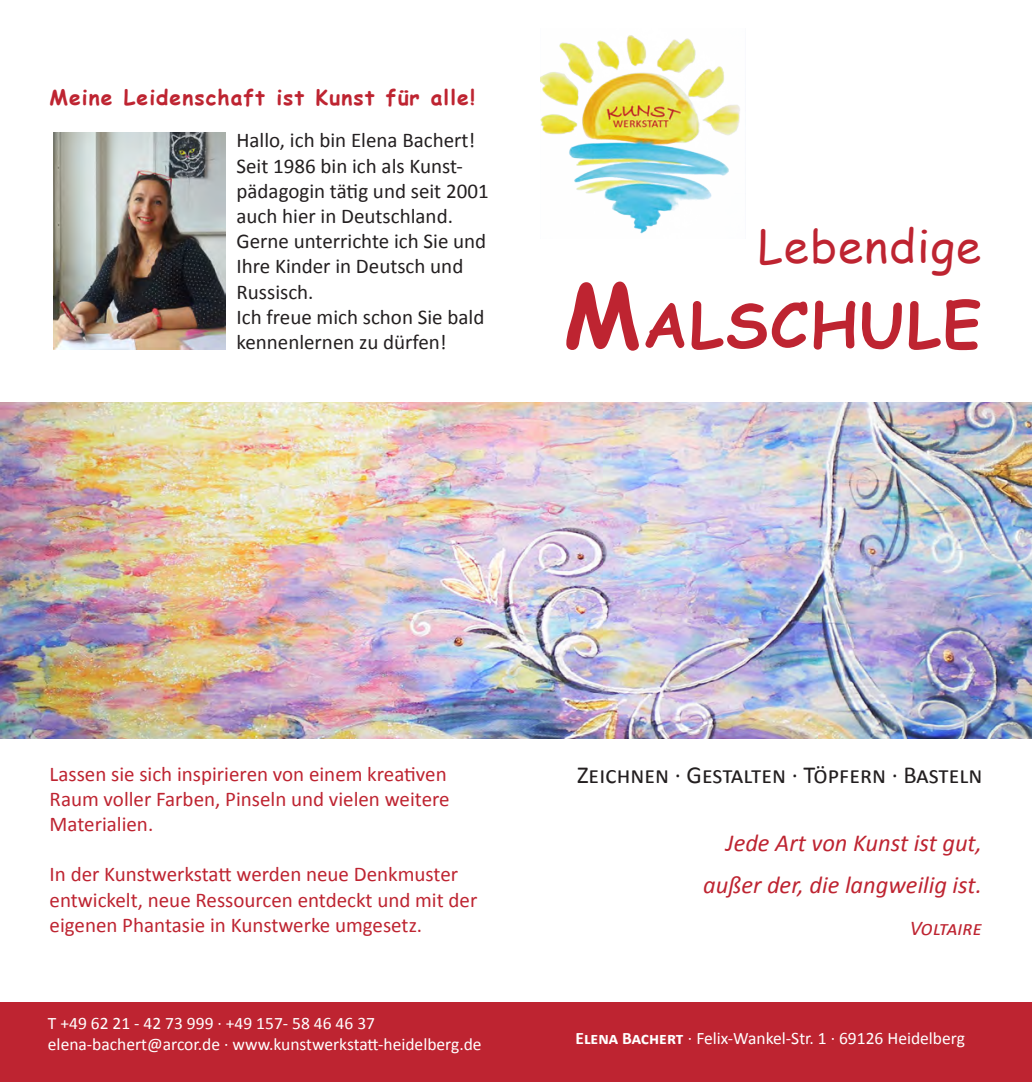
<style>
.page{position:relative;width:1032px;height:1082px;background:#fff}
.page>*{position:absolute;margin:0;border:0;box-sizing:border-box;transform-origin:0 0}
.t1{font:700 61.25px "Comic Sans MS";letter-spacing:.035em;color:#be2431}
.t2{font:45.5px "Comic Sans MS";letter-spacing:.025em;color:#be2431}
.t3{font:italic 24.5px "Calibri";color:#be2431}
.t4{font:24.5px "Calibri";color:#231f20}
.t5{font:21px/25.2px "Calibri";color:#be2431}
.t6{font:21px/25.2px "Calibri";color:#231f20}
.t7{font:700 21px "Comic Sans MS";letter-spacing:.05em;color:#be2431}
.t8{font:italic 21px "Calibri";color:#be2431}
.t9{font:17.5px "Calibri";color:#fff}
.s1{font-size:87.5px}
.s2{font-weight:700}
</style>
<div class="page">
<img style="left:0;top:402px;width:1032px;height:336px">
<div style="left:0;top:1002px;width:1031px;height:79px;background:#be2431"></div>
<img style="left:541px;top:35px;width:199px;height:199px">
<img style="left:54px;top:133px;width:172px;height:217px">
<p class="t7" style="left:50px;top:82px;width:427px">Meine Leidenschaft ist Kunst für alle!</p>
<p class="t6" style="left:236px;top:128px;width:240px">Hallo, ich bin Elena Bachert!</p>
<p class="t6" style="left:236px;top:153px;width:228px">Seit 1986 bin ich als Kunst-</p>
<p class="t6" style="left:236px;top:178px;width:254px">pädagogin tätig und seit 2001 auch hier in Deutschland.</p>
<p class="t6" style="left:236px;top:229px;width:251px">Gerne unterrichte ich Sie und<br>Ihre Kinder in Deutsch und</p>
<p class="t6" style="left:236px;top:279px;width:79px">Russisch.</p>
<p class="t6" style="left:236px;top:304px;width:249px">Ich freue mich schon Sie bald kennenlernen zu dürfen!</p>
<p class="t2" style="left:758px;top:213px;width:225px">Lebendige</p>
<p class="t1" style="left:563px;top:279px;width:419px"><span class="s1">M</span>ALSCHULE</p>
<p class="t5" style="left:50px;top:761px;width:401px">Lassen sie sich inspirieren von einem kreativen<br>Raum voller Farben, Pinseln und vielen weitere<br>Materialien.</p>
<p class="t5" style="left:50px;top:861px;width:429px">In der Kunstwerkstatt werden neue Denkmuster entwickelt, neue Ressourcen entdeckt und mit der eigenen Phantasie in Kunstwerke umgesetz.</p>
<p class="t9" style="left:48px;top:1011px;width:329px">T +49 62 21 - 42 73 999 · +49 157- 58 46 46 37</p>
<p class="t9" style="left:48px;top:1032px;width:435px">elena-bachert@arcor.de · www.kunstwerkstatt-heidelberg.de</p>
<p class="t4" style="left:577px;top:759px;width:407px">Zeichnen · Gestalten · Töpfern · Basteln</p>
<p class="t3" style="left:726px;top:826px;width:258px">Jede Art von Kunst ist gut,</p>
<p class="t3" style="left:703px;top:868px;width:280px">außer der, die langweilig ist.</p>
<p class="t8" style="left:910px;top:913px;width:74px">Voltaire</p>
<p class="t9" style="left:575px;top:1026px;width:391px"><span class="s2">Elena Bachert</span> · Felix-Wankel-Str. 1 · 69126 Heidelberg</p>
</div>
